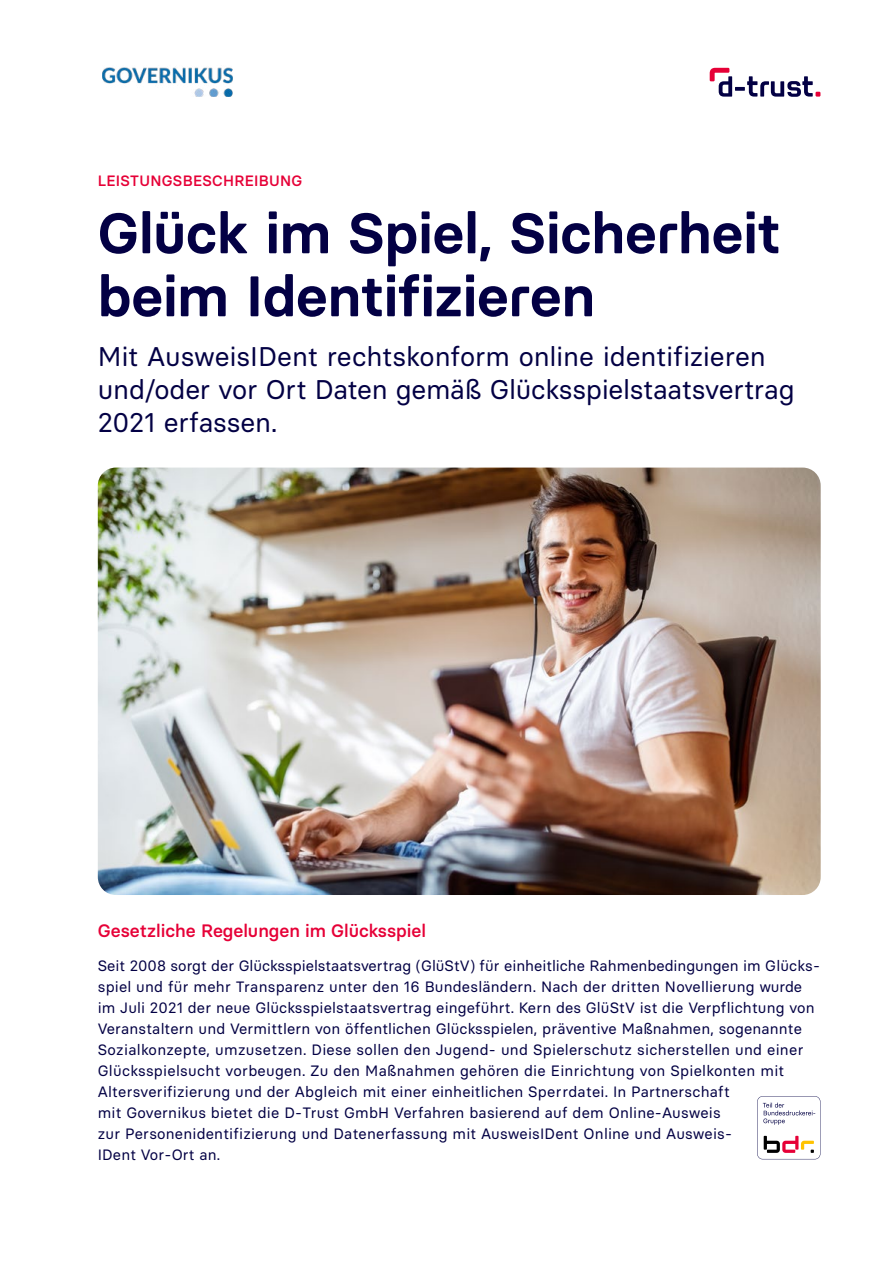
<style>
.page{position:relative;width:893px;height:1263px;background:#fff}
.page>*{position:absolute;margin:0;border:0;box-sizing:border-box;transform-origin:0 0}
.Titel{font:600 57px/63px "bdr Headline";color:#030044}
.Headline___18_pt___r{font:27px/33px "bdr Text";letter-spacing:-.01em;color:#030044}
.Headline___12_pt___m{font:500 18px "bdr Text";color:#e60037}
.Fließtext___groß{font:15px/21px "bdr Text";letter-spacing:.015em;color:#030044}
.Dachzeile{font:500 15px "bdr Text";letter-spacing:.02em;color:#e60037}
</style>
<div class="page">
<img style="left:102px;top:67px;width:131px;height:30px">
<img style="left:98px;top:468px;width:723px;height:427px">
<svg style="left:757px;top:1096px;width:63px;height:63px"></svg>
<svg style="left:710px;top:68px;width:110px;height:29px"></svg>
<p class="Dachzeile" style="left:98px;top:171px;width:206px">LEISTUNGSBESCHREIBUNG</p>
<p class="Titel" style="left:98px;top:201px;width:685px">Glück im Spiel, Sicherheit beim Identifizieren</p>
<p class="Headline___18_pt___r" style="left:98px;top:340px;width:698px">Mit AusweisIDent rechtskonform online identifizieren und/oder vor Ort Daten gemäß Glücksspielstaatsvertrag<br>2021 erfassen.</p>
<p class="Headline___12_pt___m" style="left:98px;top:919px;width:330px">Gesetzliche Regelungen im Glücksspiel</p>
<p class="Fließtext___groß" style="left:98px;top:954px;width:724px">Seit 2008 sorgt der Glücksspielstaatsvertrag (GlüStV) für einheitliche Rahmenbedingungen im Glücks&shy;spiel und für mehr Transparenz unter den 16 Bundesländern. Nach der dritten Novellierung wurde im Juli 2021 der neue Glücksspielstaatsvertrag eingeführt. Kern des GlüStV ist die Verpflichtung von Veranstaltern und Vermittlern von öffentlichen Glücksspielen, präventive Maßnahmen, sogenannte Sozialkonzepte, umzusetzen. Diese sollen den Jugend- und Spielerschutz sicherstellen und einer Glücksspielsucht vorbeugen. Zu den Maßnahmen gehören die Einrichtung von Spielkonten mit Altersverifizierung und der Abgleich mit einer einheitlichen Sperrdatei. In Partnerschaft<br>mit Governikus bietet die D-Trust GmbH Verfahren basierend auf dem -Online-Ausweis<br>zur Personenidentifizierung und Datenerfassung mit AusweisIDent Online und Ausweis-<br>IDent Vor-Ort an.</p>
</div>
